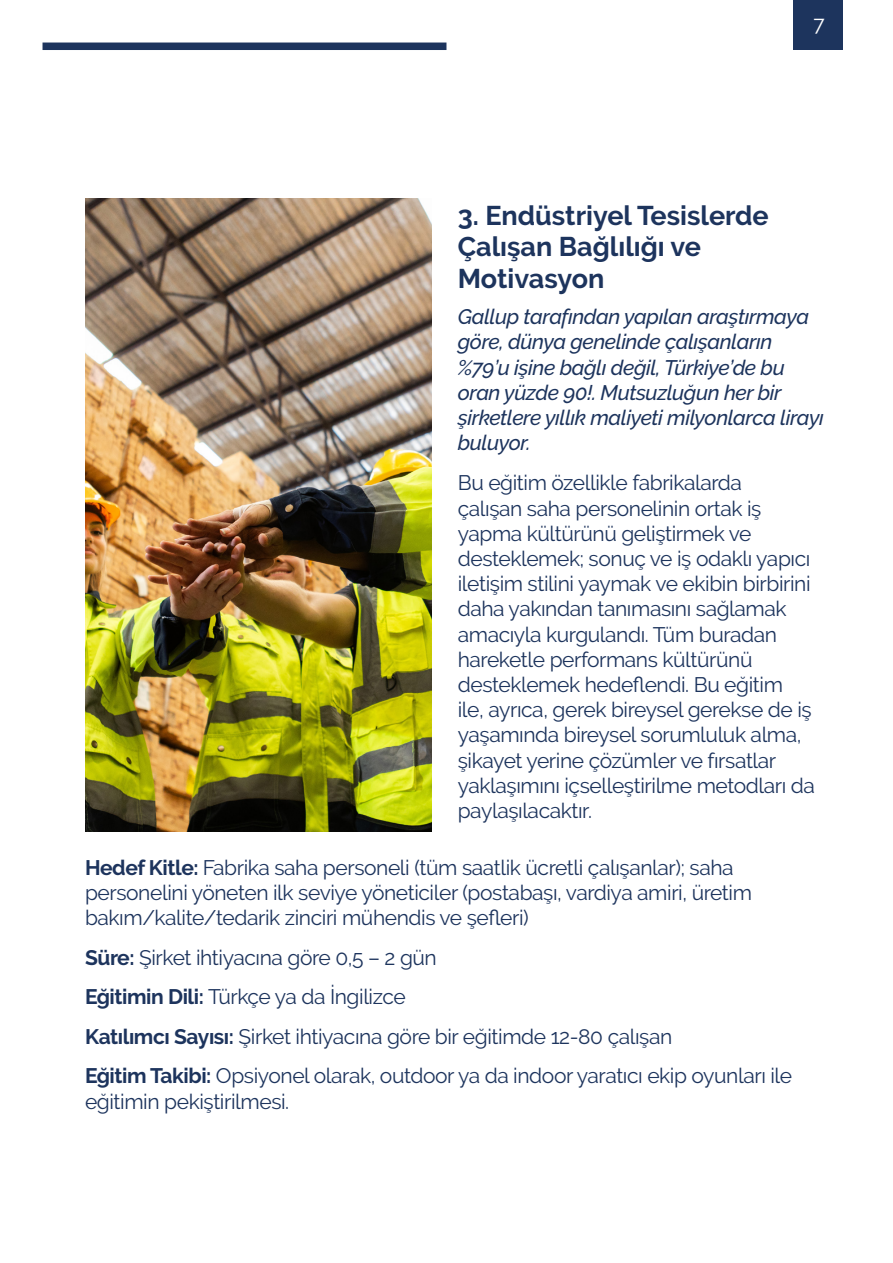
<style>
.page{position:relative;width:893px;height:1263px;background:#fff}
.page>*{position:absolute;margin:0;border:0;box-sizing:border-box;transform-origin:0 0}
.t1{font:700 27px/31.5px "Raleway";color:#1d345d}
.dark_blue_text{font:21px/25.2px "Raleway";letter-spacing:-.02em;color:#1d345d}
.dark_blue_text-2{font:italic 500 21px/25.2px "Raleway";letter-spacing:-.02em;color:#1d345d}
.t2{font:21px "Raleway";color:#fff}
.s1{font-weight:700}
</style>
<div class="page">
<div style="left:793px;top:0;width:50px;height:50px;background:#1d345d"></div>
<div style="left:43px;top:43px;width:403px;height:7px;background:#1d345d"></div>
<img style="left:85px;top:199px;width:347px;height:632px">
<p class="t2" style="left:813px;top:11px;width:13px">7</p>
<p class="t1" style="left:458px;top:199px;width:312px">3. Endüstriyel Tesislerde<br>Çalışan Bağlılığı ve<br>Motivasyon</p>
<p class="dark_blue_text-2" style="left:458px;top:304px;width:368px">Gallup tarafından yapılan araştırmaya göre, dünya genelinde çalışanların %79’u işine bağlı değil, Türkiye’de bu oran yüzde 90!. Mutsuzluğun her bir şirketlere yıllık maliyeti milyonlarca lirayı buluyor.</p>
<p class="dark_blue_text" style="left:458px;top:470px;width:359px">Bu eğitim özellikle fabrikalarda<br>çalışan saha personelinin ortak iş yapma kültürünü geliştirmek ve desteklemek; sonuç ve iş odaklı yapıcı iletişim stilini yaymak ve ekibin birbirini daha yakından tanımasını sağlamak amacıyla kurgulandı. Tüm buradan hareketle performans kültürünü desteklemek hedeflendi. Bu eğitim<br>ile, ayrıca, gerek bireysel gerekse de iş yaşamında bireysel sorumluluk alma, şikayet yerine çözümler ve fırsatlar yaklaşımını içselleştirilme metodları da paylaşılacaktır.</p>
<p class="dark_blue_text" style="left:85px;top:854px;width:668px"><span class="s1">Hedef Kitle:</span> Fabrika saha personeli (tüm saatlik ücretli çalışanlar); saha personelini yöneten ilk seviye yöneticiler (postabaşı, vardiya amiri, üretim bakım/kalite/tedarik zinciri mühendis ve şefleri)</p>
<p class="dark_blue_text" style="left:85px;top:944px;width:353px"><span class="s1">Süre:</span> Şirket ihtiyacına göre 0,5 – 2 gün</p>
<p class="dark_blue_text" style="left:85px;top:984px;width:322px"><span class="s1">Eğitimin Dili:</span> Türkçe ya da İngilizce</p>
<p class="dark_blue_text" style="left:85px;top:1024px;width:589px"><span class="s1">Katılımcı Sayısı:</span> Şirket ihtiyacına göre bir eğitimde 12-80 çalışan</p>
<p class="dark_blue_text" style="left:85px;top:1063px;width:709px"><span class="s1">Eğitim Takibi:</span> Opsiyonel olarak, outdoor ya da indoor yaratıcı ekip oyunları ile</p>
<p class="dark_blue_text" style="left:85px;top:1088px;width:206px">eğitimin pekiştirilmesi.</p>
</div>
